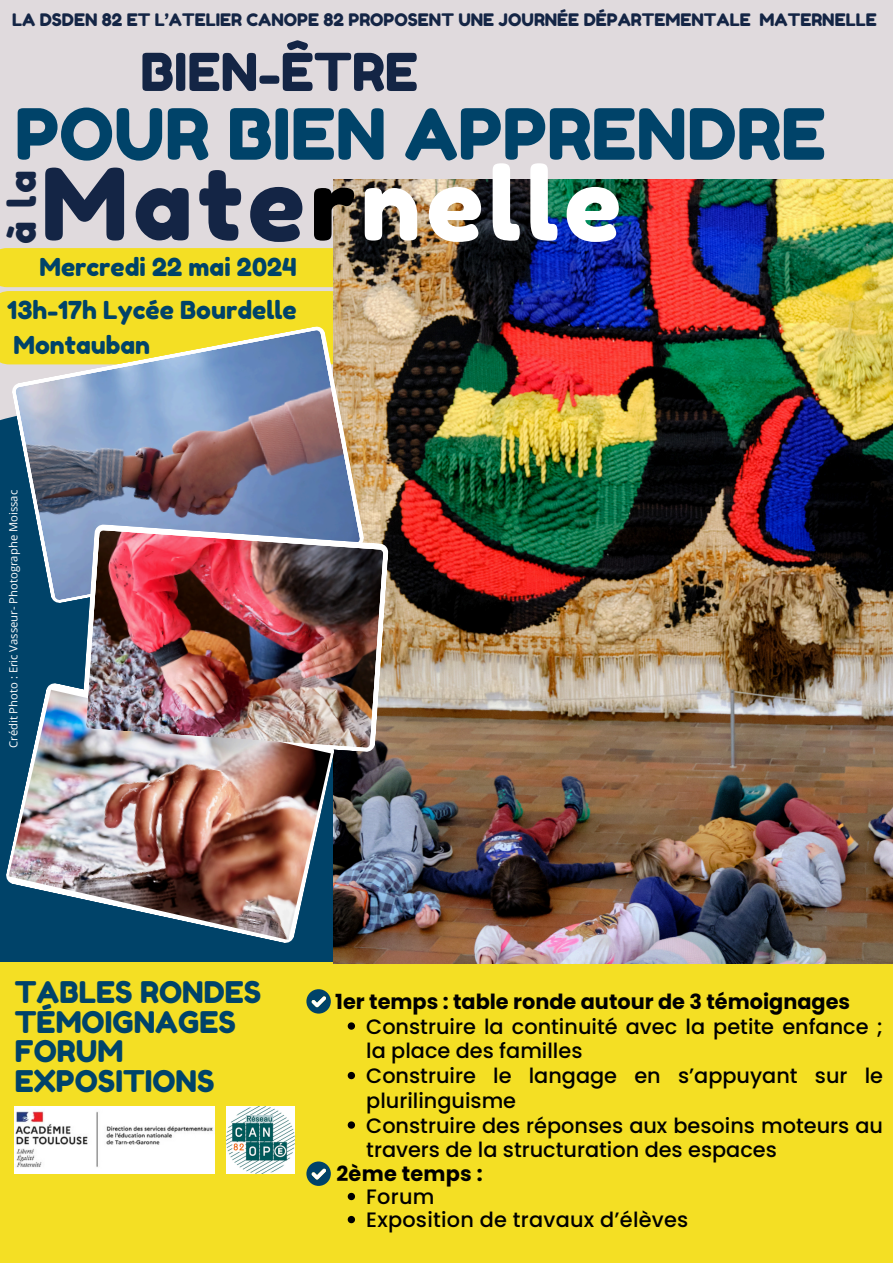
<style>
.page{position:relative;width:893px;height:1263px;background:#e0dadd}
.page>*{position:absolute;margin:0;border:0;box-sizing:border-box;transform-origin:0 0}
.t1{font:99.82px "Fredoka One";letter-spacing:.05em;color:#fff}
.t2{font:70.35px "Fredoka One";color:#004369}
.t3{font:52.05px "Fredoka One";color:#142545}
.t4{font:38.25px "Fredoka One";color:#142545}
.t5{font:29.85px/29.8px "Fredoka One";color:#004369}
.t6{font:24.75px/34.3px "Fredoka One";color:#004369}
.t7{font:500 20.85px/24.8px "Poppins";color:#000}
.t8{font:700 20.85px "Poppins";color:#000}
.t9{font:17.25px "Fredoka One";color:#142545}
.t10{font:11.25px "Open Sans";color:#fff}
.s1{color:#142545}
.s2{color:#000}
</style>
<div class="page">
<div style="left:0;top:524px;width:893px;height:439px;background:#004369"></div>
<div style="left:0;top:963px;width:893px;height:300px;background:#f4df24"></div>
<svg style="left:0;top:248px;width:333px;height:116px;background:#f2de2d"></svg>
<img style="left:333px;top:180px;width:560px;height:783px">
<svg style="left:12px;top:326px;width:352px;height:277px"></svg>
<img style="left:15px;top:330px;width:345px;height:270px">
<svg style="left:81px;top:524px;width:307px;height:228px;background:#8996a6"></svg>
<svg style="left:6px;top:683px;width:328px;height:260px"></svg>
<img style="left:9px;top:690px;width:322px;height:250px">
<img style="left:86px;top:530px;width:297px;height:218px">
<svg style="left:348px;top:1022px;width:7px;height:8px"></svg>
<svg style="left:348px;top:1072px;width:7px;height:7px"></svg>
<svg style="left:348px;top:1121px;width:7px;height:8px"></svg>
<svg style="left:348px;top:1193px;width:7px;height:7px"></svg>
<svg style="left:348px;top:1216px;width:7px;height:7px"></svg>
<svg style="left:306px;top:989px;width:25px;height:24px"></svg>
<svg style="left:306px;top:1161px;width:25px;height:25px"></svg>
<img style="left:15px;top:1106px;width:200px;height:68px">
<img style="left:227px;top:1106px;width:67px;height:68px">
<p class="t9" style="left:12px;top:9px;width:866px">LA DSDEN 82 ET L’ATELIER CANOPE 82 PROPOSENT UNE JOURNÉE DÉPARTEMENTALE MATERNELLE</p>
<p class="t3" style="left:140px;top:40px;width:279px">BIEN-ÊTRE</p>
<p class="t2" style="left:15px;top:91px;width:812px">POUR BIEN APPRENDRE</p>
<p class="t1" style="left:41px;top:143px;width:581px"><span class="s1">Mate</span><span class="s2">r</span>nelle</p>
<p class="t4" style="left:-1px;top:244px;width:75px;rotate:-90deg">àla</p>
<h4 class="t6" style="left:39px;top:250px;width:259px">Mercredi 22 mai 2024</h4>
<p class="t6" style="left:7px;top:293px;width:291px">13h-17h Lycée Bourdelle<br>Montauban</p>
<p class="t10" style="left:5px;top:748px;width:259px;rotate:-90deg">Crédit Photo : Eric Vasseur- Photographe Moissac</p>
<p class="t5" style="left:15px;top:977px;width:248px">TABLES RONDES<br>TÉMOIGNAGES<br>FORUM<br>EXPOSITIONS</p>
<h6 class="t8" style="left:335px;top:987px;width:516px">1er temps : table ronde autour de 3 témoignages</h6>
<h6 class="t7" style="left:366px;top:1014px;width:518px">Construire la continuité avec la petite enfance ; la place des familles</h6>
<p class="t7" style="left:366px;top:1063px;width:518px">Construire le langage en s’appuyant sur le plurilinguisme</p>
<p class="t7" style="left:366px;top:1113px;width:518px">Construire des réponses aux besoins moteurs au travers de la structuration des espaces</p>
<p class="t8" style="left:336px;top:1159px;width:148px">2ème temps :</p>
<p class="t7" style="left:366px;top:1184px;width:70px">Forum</p>
<p class="t7" style="left:366px;top:1207px;width:323px">Exposition de travaux d’élèves</p>
</div>
